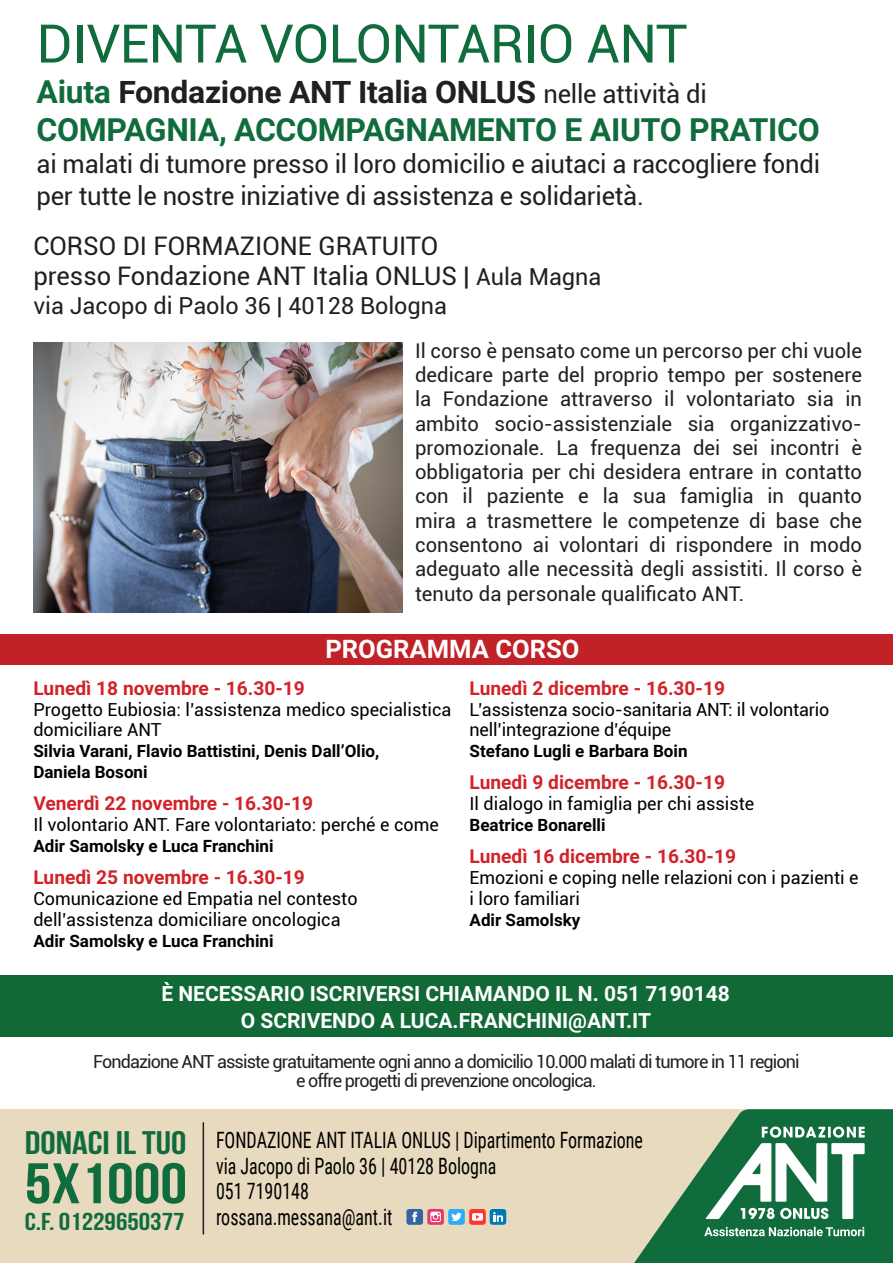
<style>
.page{position:relative;width:893px;height:1263px;background:#fff}
.page>*{position:absolute;margin:0;border:0;box-sizing:border-box;transform-origin:0 0}
.t1{font:57.15px "Bebas Neue";color:#106c3c;scale:1.18 1}
.t2{font:900 53.25px "Roboto";letter-spacing:-.01em;color:#106c3c}
.t3{font:32.7px "Bebas Neue";color:#106c3c;scale:1.18 1}
.t4{font:700 31.95px "Roboto";letter-spacing:-.01em;color:#106c3c}
.t5{font:700 31.05px "Roboto";letter-spacing:-.01em;color:#231f20}
.t6{font:25.5px "Roboto";letter-spacing:-.01em;color:#231f20}
.t7{font:900 25.5px "Roboto";color:#231f20}
.t8{font:700 25.5px "Roboto";color:#fff}
.t9{font:24.45px "Bebas Neue";color:#106c3c;scale:1.18 1}
.t10{font:23.4px "Roboto";color:#231f20}
.t11{font:22.5px "Roboto Condensed";color:#000;scale:.8 1}
.t12{font:700 21px "Roboto";color:#fff}
.t13{font:20.25px/24.3px "Roboto";color:#231f20;text-align:justify}
.t14{font:700 19.2px "Roboto";color:#d1232a}
.t15{font:18px/20.9px "Roboto";color:#000}
.t16{font:18px "Roboto";letter-spacing:-.05em;color:#231f20}
.t17{font:700 17.1px "Roboto";color:#000}
.s1{font-size:31.95px;color:#106c3c}
.s2{font-weight:400;font-size:25.5px}
.s3{font-weight:400}
.s4{font-weight:400;font-size:23.4px}
</style>
<div class="page">
<div style="left:0;top:1109px;width:893px;height:154px;background:#e7dabe"></div>
<hr style="left:203px;top:1122px;width:1px;height:112px;background:#231f20">
<div style="left:0;top:634px;width:893px;height:30px;background:#c02228"></div>
<img style="left:33px;top:342px;width:369px;height:270px">
<svg style="left:634px;top:1109px;width:259px;height:154px"></svg>
<div style="left:0;top:975px;width:893px;height:61px;background:#116a36"></div>
<div style="left:469px;top:1209px;width:17px;height:16px;background:#f33;border-radius:3px"></div>
<div style="left:448px;top:1209px;width:17px;height:16px;background:#2eabf5;border-radius:3px"></div>
<svg style="left:427px;top:1209px;width:17px;height:16px"></svg>
<div style="left:406px;top:1209px;width:17px;height:16px;background:#3663a1;border-radius:3px"></div>
<div style="left:490px;top:1209px;width:16px;height:16px;background:#007ab5;border-radius:3px"></div>
<svg style="left:451px;top:1213px;width:11px;height:8px"></svg>
<svg style="left:472px;top:1213px;width:11px;height:8px"></svg>
<svg style="left:412px;top:1212px;width:5px;height:10px"></svg>
<svg style="left:430px;top:1212px;width:11px;height:10px"></svg>
<svg style="left:493px;top:1212px;width:10px;height:10px"></svg>
<p class="t2" style="left:37px;top:6px;width:652px">DIVENTA VOLONTARIO ANT</p>
<p class="t5" style="left:37px;top:70px;width:672px"><span class="s1">Aiuta</span> Fondazione ANT Italia ONLUS <span class="s2">nelle attività di</span></p>
<p class="t4" style="left:37px;top:108px;width:785px">COMPAGNIA, ACCOMPAGNAMENTO E AIUTO PRATICO</p>
<p class="t6" style="left:37px;top:146px;width:785px">ai malati di tumore presso il loro domicilio e aiutaci a raccogliere fondi</p>
<p class="t6" style="left:37px;top:178px;width:609px">per tutte le nostre iniziative di assistenza e solidarietà.</p>
<p class="t7" style="left:33px;top:228px;width:406px">CORSO DI FORMAZIONE GRATUITO</p>
<p class="t7" style="left:33px;top:258px;width:569px"><span class="s3">presso</span> Fondazione ANT Italia ONLUS | <span class="s4">Aula Magna</span></p>
<p class="t10" style="left:33px;top:290px;width:415px">via Jacopo di Paolo 36 | 40128 Bologna</p>
<p class="t13" style="left:415px;top:338px;width:448px">Il corso è pensato come un percorso per chi vuole dedicare parte del proprio tempo per sostenere la Fondazione attraverso il volontariato sia in ambito socio-assistenziale sia organizzativo&shy;promozionale. La frequenza dei sei incontri è obbligatoria per chi desidera entrare in contatto con il paziente e la sua famiglia in quanto mira a trasmettere le competenze di base che consentono ai volontari di rispondere in modo adeguato alle necessità degli assistiti. Il corso è tenuto da personale qualificato ANT.</p>
<p class="t8" style="left:325px;top:631px;width:255px">PROGRAMMA CORSO</p>
<p class="t14" style="left:33px;top:674px;width:273px">Lunedì 18 novembre - 16.30-19</p>
<p class="t15" style="left:33px;top:698px;width:419px">Progetto Eubiosia: l’assistenza medico specialistica</p>
<p class="t15" style="left:33px;top:719px;width:130px">domiciliare ANT</p>
<p class="t17" style="left:33px;top:739px;width:347px">Silvia Varani, Flavio Battistini, Denis Dall’Olio,</p>
<p class="t17" style="left:33px;top:760px;width:116px">Daniela Bosoni</p>
<p class="t14" style="left:33px;top:790px;width:281px">Venerdì 22 novembre - 16.30-19</p>
<p class="t15" style="left:33px;top:813px;width:407px">Il volontario ANT. Fare volontariato: perché e come</p>
<p class="t17" style="left:33px;top:834px;width:242px">Adir Samolsky e Luca Franchini</p>
<p class="t14" style="left:33px;top:863px;width:273px">Lunedì 25 novembre - 16.30-19</p>
<p class="t15" style="left:33px;top:887px;width:326px">Comunicazione ed Empatia nel contesto dell’assistenza domiciliare oncologica</p>
<p class="t17" style="left:33px;top:928px;width:242px">Adir Samolsky e Luca Franchini</p>
<p class="t14" style="left:470px;top:674px;width:257px">Lunedì 2 dicembre - 16.30-19</p>
<p class="t15" style="left:470px;top:698px;width:361px">L’assistenza socio-sanitaria ANT: il volontario nell’integrazione d’équipe</p>
<p class="t17" style="left:470px;top:739px;width:220px">Stefano Lugli e Barbara Boin</p>
<p class="t14" style="left:470px;top:769px;width:257px">Lunedì 9 dicembre - 16.30-19</p>
<p class="t15" style="left:470px;top:793px;width:286px">Il dialogo in famiglia per chi assiste</p>
<p class="t17" style="left:470px;top:813px;width:138px">Beatrice Bonarelli</p>
<p class="t14" style="left:470px;top:843px;width:268px">Lunedì 16 dicembre - 16.30-19</p>
<p class="t15" style="left:470px;top:866px;width:390px">Emozioni e coping nelle relazioni con i pazienti e i loro familiari</p>
<p class="t17" style="left:470px;top:907px;width:112px">Adir Samolsky</p>
<p class="t12" style="left:161px;top:979px;width:570px">È NECESSARIO ISCRIVERSI CHIAMANDO IL N. 051 7190148</p>
<p class="t12" style="left:241px;top:1006px;width:412px">O SCRIVENDO A LUCA.FRANCHINI@ANT.IT</p>
<p class="t16" style="left:93px;top:1049px;width:708px">Fondazione ANT assiste gratuitamente ogni anno a domicilio 10.000 malati di tumore in 11 regioni</p>
<p class="t16" style="left:296px;top:1068px;width:302px">e offre progetti di prevenzione oncologica.</p>
<p class="t3" style="left:25px;top:1125px;width:139px">DONACI IL TUO</p>
<p class="t1" style="left:25px;top:1152px;width:139px">5X1000</p>
<p class="t9" style="left:25px;top:1208px;width:137px">C.F. 01229650377</p>
<p class="t11" style="left:216px;top:1124px;width:535px">FONDAZIONE ANT ITALIA ONLUS | Dipartimento Formazione</p>
<p class="t11" style="left:216px;top:1150px;width:352px">via Jacopo di Paolo 36 | 40128 Bologna</p>
<p class="t11" style="left:216px;top:1175px;width:118px">051 7190148</p>
<p class="t11" style="left:216px;top:1201px;width:222px">rossana.messana@ant.it</p>
</div>
